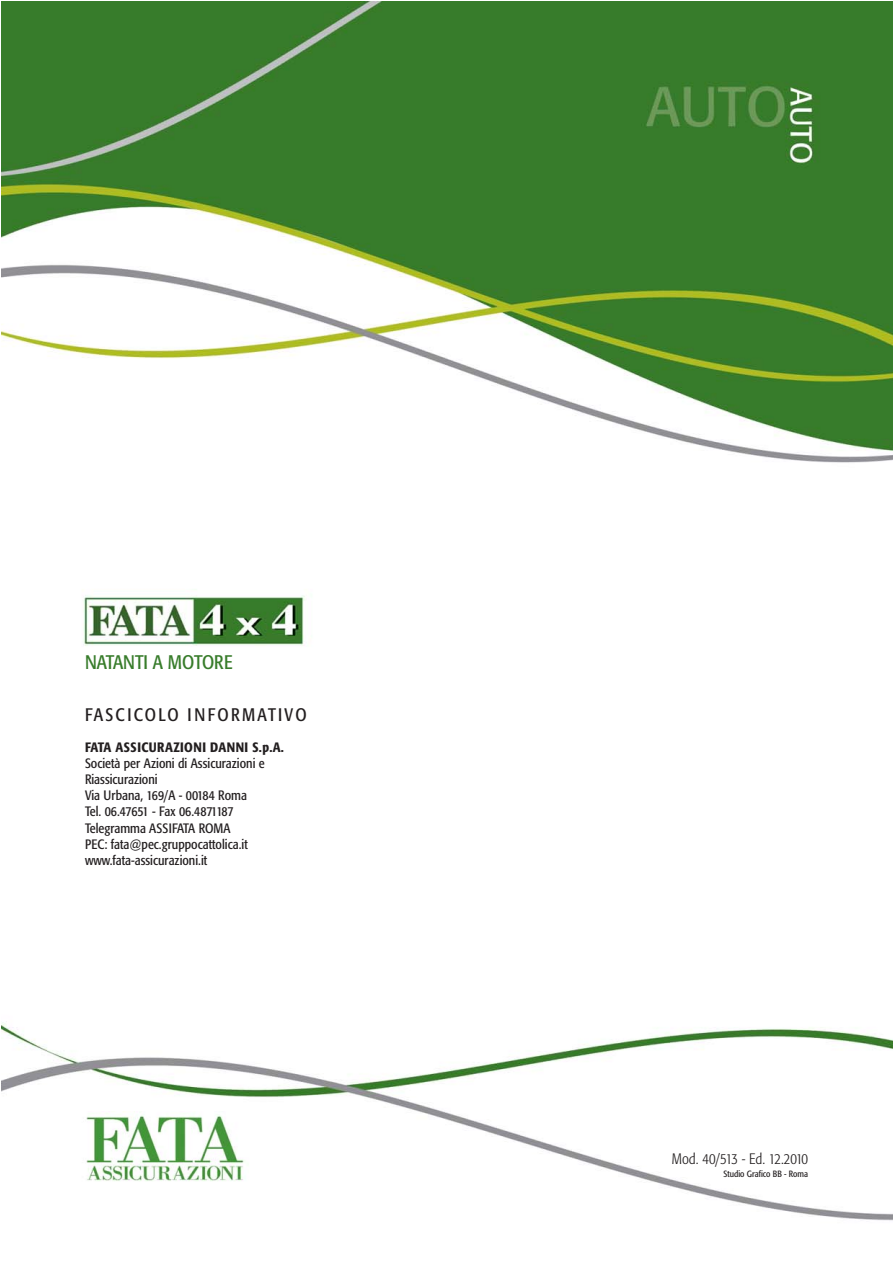
<style>
.page{position:relative;width:893px;height:1263px;background:#fff}
.page>*{position:absolute;margin:0;border:0;box-sizing:border-box;transform-origin:0 0}
.t1{font:condensed 19.5px "Formata";color:#387c2b}
.t2{font:condensed 18px "Formata";letter-spacing:.125em;color:#231f20}
.t3{font:300 condensed 15px "Formata";letter-spacing:-.03em;color:#231f20}
.t4{font:condensed 13.5px/16.2px "Formata";color:#231f20}
.t5{font:500 condensed 13.5px "Formata";letter-spacing:.03em;color:#231f20}
.t6{font:condensed 9px "Formata";color:#231f20}
</style>
<div class="page">
<img style="left:1px;top:2px;width:891px;height:1219px">
<div style="left:68px;top:1109px;width:262px;height:87px;background:#fff"></div>
<img style="left:86px;top:1113px;width:159px;height:68px">
<h1 class="t1" style="left:85px;top:654px;width:149px">NATANTI A MOTORE</h1>
<h2 class="t2" style="left:85px;top:707px;width:223px">FASCICOLO INFORMATIVO</h2>
<p class="t5" style="left:85px;top:741px;width:200px">FATA ASSICURAZIONI DANNI S.p.A.</p>
<p class="t4" style="left:85px;top:756px;width:181px">Società per Azioni di Assicurazioni e<br>Riassicurazioni<br>Via Urbana, 169/A - 00184 Roma<br>Tel. 06.47651 - Fax 06.4871187<br>Telegramma ASSIFATA ROMA<br>PEC: fata@pec.gruppocattolica.it www.fata-assicurazioni.it</p>
<p class="t3" style="left:672px;top:1152px;width:138px">Mod. 40/513 - Ed. 12.2010</p>
<p class="t6" style="left:723px;top:1170px;width:86px">Studio Grafico BB - Roma</p>
</div>
